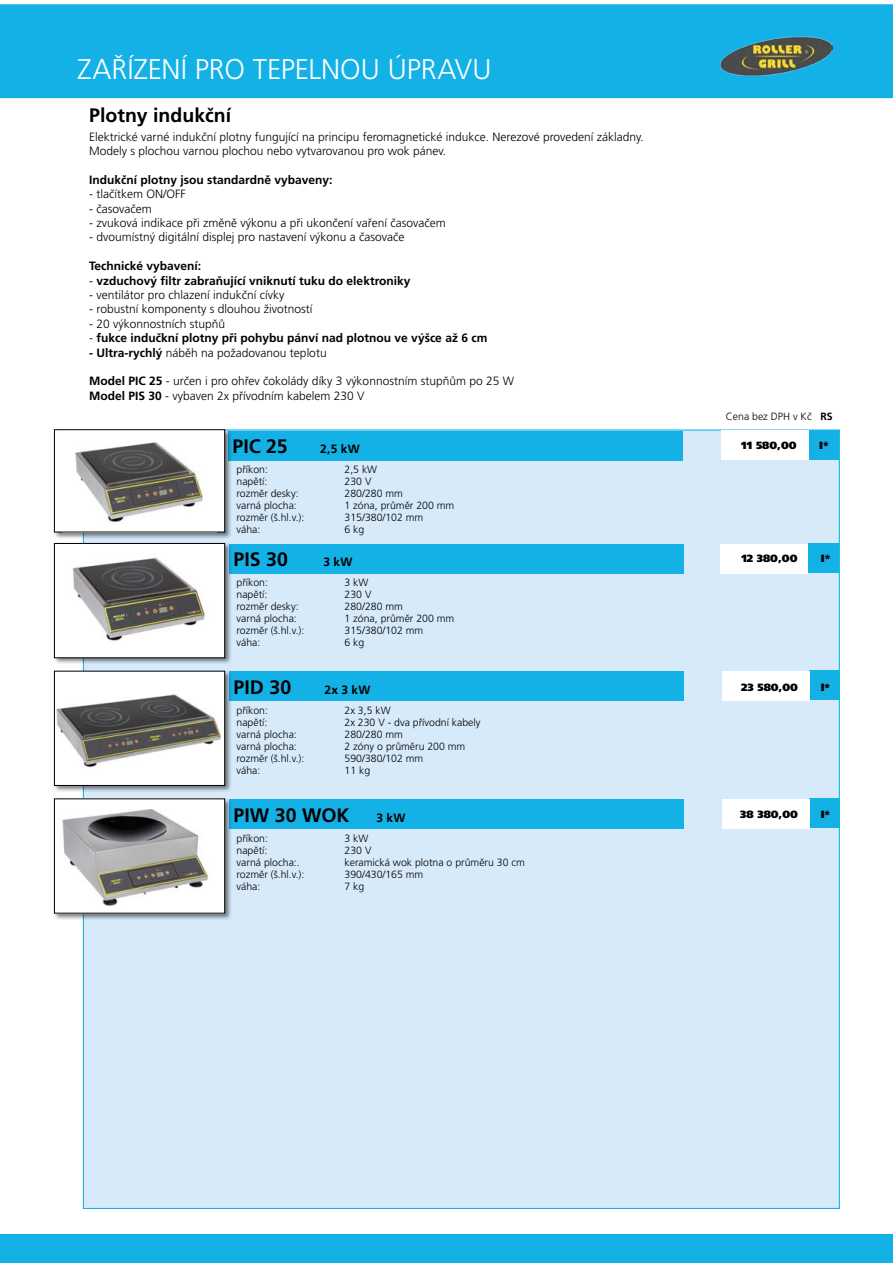
<style>
.page{position:relative;width:893px;height:1263px;background:#fff}
.page>*{position:absolute;margin:0;border:0;box-sizing:border-box;transform-origin:0 0}
.t1{font:300 28.5px "Frutiger CE";color:#fff}
.t2{font:700 19.5px "Frutiger CE";color:#000}
.t3{font:300 12px/14.4px "Frutiger CE";color:#000}
.t4{font:700 12px "Frutiger CE";color:#000}
.t5{font:300 10.5px "Frutiger CE";color:#000}
.t6{font:900 10.5px "Frutiger CE";color:#000}
.s1{font-weight:300}
.s2{font-weight:700}
</style>
<div class="page">
<div style="left:82px;top:429px;width:758px;height:780px;background:#d7eaf9"></div>
<div style="left:0;top:1235px;width:893px;height:28px;background:#14b1e7"></div>
<div style="left:0;top:4px;width:893px;height:94px;background:#14b1e7"></div>
<img style="left:721px;top:36px;width:112px;height:39px">
<div style="left:229px;top:544px;width:455px;height:29px;background:#14b1e7"></div>
<div style="left:228px;top:431px;width:455px;height:29px;background:#14b1e7"></div>
<div style="left:229px;top:672px;width:455px;height:29px;background:#14b1e7"></div>
<div style="left:229px;top:799px;width:455px;height:30px;background:#14b1e7"></div>
<div style="left:808px;top:430px;width:31px;height:30px;background:#14b1e7"></div>
<div style="left:809px;top:670px;width:31px;height:30px;background:#14b1e7"></div>
<div style="left:809px;top:798px;width:31px;height:30px;background:#14b1e7"></div>
<div style="left:721px;top:431px;width:87px;height:29px;background:#fff"></div>
<div style="left:722px;top:672px;width:87px;height:29px;background:#fff"></div>
<div style="left:722px;top:799px;width:87px;height:30px;background:#fff"></div>
<div style="left:53px;top:429px;width:179px;height:110px;background:#000;opacity:.5"></div>
<div style="left:54px;top:430px;width:171px;height:102px;background:#fff"></div>
<img style="left:75px;top:442px;width:128px;height:82px">
<div style="left:54px;top:429px;width:171px;height:103px;border:1px solid #000"></div>
<div style="left:53px;top:670px;width:179px;height:122px;background:#000;opacity:.5"></div>
<div style="left:54px;top:671px;width:171px;height:114px;background:#fff"></div>
<img style="left:56px;top:694px;width:165px;height:73px">
<div style="left:54px;top:671px;width:171px;height:115px;border:1px solid #000"></div>
<div style="left:53px;top:542px;width:179px;height:123px;background:#000;opacity:.5"></div>
<div style="left:54px;top:543px;width:171px;height:115px;background:#fff"></div>
<img style="left:72px;top:557px;width:133px;height:84px">
<div style="left:54px;top:543px;width:171px;height:115px;border:1px solid #000"></div>
<div style="left:53px;top:798px;width:179px;height:122px;background:#000;opacity:.5"></div>
<div style="left:54px;top:799px;width:171px;height:114px;background:#fff"></div>
<img style="left:62px;top:809px;width:147px;height:97px">
<div style="left:54px;top:799px;width:171px;height:114px;border:1px solid #000"></div>
<div style="left:808px;top:543px;width:30px;height:30px;background:#14b1e7"></div>
<div style="left:721px;top:544px;width:87px;height:29px;background:#fff"></div>
<h1 class="t1" style="left:78px;top:55px;width:415px">ZAŘÍZENÍ PRO TEPELNOU ÚPRAVU</h1>
<h2 class="t2" style="left:89px;top:105px;width:143px">Plotny indukční</h2>
<p class="t3" style="left:89px;top:129px;width:556px">Elektrické varné indukční plotny fungující na principu feromagnetické indukce. Nerezové provedení základny.<br>Modely s plochou varnou plochou nebo vytvarovanou pro wok pánev.</p>
<p class="t4" style="left:89px;top:173px;width:245px">Indukční plotny jsou standardně vybaveny:</p>
<p class="t3" style="left:89px;top:187px;width:98px">- tlačítkem ON/OFF</p>
<p class="t3" style="left:89px;top:201px;width:64px">- časovačem</p>
<p class="t3" style="left:89px;top:216px;width:358px">- zvuková indikace při změně výkonu a při ukončení vaření časovačem</p>
<p class="t3" style="left:89px;top:230px;width:317px">- dvoumístný digitální displej pro nastavení výkonu a časovače</p>
<p class="t4" style="left:89px;top:260px;width:114px">Technické vybavení:</p>
<p class="t4" style="left:89px;top:274px;width:323px"><span class="s1">-</span> vzduchový filtr zabraňující vniknutí tuku do elektroniky</p>
<p class="t3" style="left:89px;top:288px;width:197px">- ventilátor pro chlazení indukční cívky</p>
<p class="t3" style="left:89px;top:302px;width:225px">- robustní komponenty s dlouhou životností</p>
<p class="t3" style="left:89px;top:317px;width:138px">- 20 výkonnostních stupňů</p>
<p class="t4" style="left:89px;top:332px;width:400px"><span class="s1">-</span> fukce indučkní plotny při pohybu pánví nad plotnou ve výšce až 6 cm</p>
<p class="t3" style="left:89px;top:345px;width:239px"><span class="s2">- Ultra-rychlý</span> náběh na požadovanou teplotu</p>
<p class="t3" style="left:89px;top:374px;width:426px"><span class="s2">Model PIC 25</span> - určen i pro ohřev čokolády díky 3 výkonnostním stupňům po 25 W<br><span class="s2">Model PIS 30</span> - vybaven 2x přívodním kabelem 230 V</p>
<h2 class="t2" style="left:232px;top:436px;width:57px">PIC 25</h2>
<p class="t4" style="left:320px;top:443px;width:41px">2,5 kW</p>
<p class="t5" style="left:237px;top:464px;width:33px">příkon:</p>
<p class="t5" style="left:345px;top:464px;width:34px">2,5 kW</p>
<p class="t5" style="left:237px;top:476px;width:32px">napětí:</p>
<p class="t5" style="left:345px;top:476px;width:28px">230 V</p>
<p class="t5" style="left:237px;top:488px;width:64px">rozměr desky:</p>
<p class="t5" style="left:345px;top:488px;width:60px">280/280 mm</p>
<p class="t5" style="left:237px;top:500px;width:62px">varná plocha:</p>
<p class="t5" style="left:345px;top:500px;width:111px">1 zóna, průměr 200 mm</p>
<p class="t5" style="left:237px;top:512px;width:69px">rozměr (š.hl.v.):</p>
<p class="t5" style="left:345px;top:512px;width:80px">315/380/102 mm</p>
<p class="t5" style="left:237px;top:524px;width:25px">váha:</p>
<p class="t5" style="left:345px;top:524px;width:21px">6 kg</p>
<h2 class="t2" style="left:234px;top:549px;width:56px">PIS 30</h2>
<p class="t4" style="left:324px;top:556px;width:30px">3 kW</p>
<p class="t5" style="left:237px;top:577px;width:33px">příkon:</p>
<p class="t5" style="left:345px;top:577px;width:25px">3 kW</p>
<p class="t5" style="left:237px;top:589px;width:32px">napětí:</p>
<p class="t5" style="left:345px;top:589px;width:28px">230 V</p>
<p class="t5" style="left:237px;top:601px;width:64px">rozměr desky:</p>
<p class="t5" style="left:345px;top:601px;width:60px">280/280 mm</p>
<p class="t5" style="left:237px;top:613px;width:62px">varná plocha:</p>
<p class="t5" style="left:345px;top:613px;width:111px">1 zóna, průměr 200 mm</p>
<p class="t5" style="left:237px;top:625px;width:69px">rozměr (š.hl.v.):</p>
<p class="t5" style="left:345px;top:625px;width:80px">315/380/102 mm</p>
<p class="t5" style="left:237px;top:637px;width:25px">váha:</p>
<p class="t5" style="left:345px;top:637px;width:21px">6 kg</p>
<h2 class="t2" style="left:234px;top:677px;width:59px">PID 30</h2>
<p class="t4" style="left:325px;top:684px;width:47px">2x 3 kW</p>
<p class="t5" style="left:237px;top:705px;width:33px">příkon:</p>
<p class="t5" style="left:345px;top:705px;width:48px">2x 3,5 kW</p>
<p class="t5" style="left:237px;top:717px;width:32px">napětí:</p>
<p class="t5" style="left:345px;top:717px;width:137px">2x 230 V - dva přívodní kabely</p>
<p class="t5" style="left:237px;top:729px;width:62px">varná plocha:</p>
<p class="t5" style="left:345px;top:729px;width:60px">280/280 mm</p>
<p class="t5" style="left:237px;top:741px;width:62px">varná plocha:</p>
<p class="t5" style="left:345px;top:741px;width:122px">2 zóny o průměru 200 mm</p>
<p class="t5" style="left:237px;top:753px;width:69px">rozměr (š.hl.v.):</p>
<p class="t5" style="left:345px;top:753px;width:80px">590/380/102 mm</p>
<p class="t5" style="left:237px;top:765px;width:25px">váha:</p>
<p class="t5" style="left:345px;top:765px;width:27px">11 kg</p>
<h2 class="t2" style="left:234px;top:805px;width:117px">PIW 30 WOK</h2>
<p class="t4" style="left:377px;top:811px;width:30px">3 kW</p>
<p class="t5" style="left:237px;top:833px;width:33px">příkon:</p>
<p class="t5" style="left:345px;top:833px;width:25px">3 kW</p>
<p class="t5" style="left:237px;top:845px;width:32px">napětí:</p>
<p class="t5" style="left:345px;top:845px;width:28px">230 V</p>
<p class="t5" style="left:237px;top:857px;width:65px">varná plocha:.</p>
<p class="t5" style="left:345px;top:857px;width:182px">keramická wok plotna o průměru 30 cm</p>
<p class="t5" style="left:237px;top:869px;width:69px">rozměr (š.hl.v.):</p>
<p class="t5" style="left:345px;top:869px;width:80px">390/430/165 mm</p>
<p class="t5" style="left:237px;top:881px;width:25px">váha:</p>
<p class="t5" style="left:345px;top:881px;width:21px">7 kg</p>
<p class="t5" style="left:726px;top:411px;width:108px">Cena bez DPH v Kč <span class="s2">RS</span></p>
<p class="t6" style="left:741px;top:440px;width:57px">11 580,00</p>
<p class="t6" style="left:819px;top:440px;width:11px">I*</p>
<p class="t6" style="left:741px;top:552px;width:58px">12 380,00</p>
<p class="t6" style="left:821px;top:552px;width:11px">I*</p>
<p class="t6" style="left:741px;top:682px;width:58px">23 580,00</p>
<p class="t6" style="left:821px;top:682px;width:11px">I*</p>
<p class="t6" style="left:740px;top:808px;width:59px">38 380,00</p>
<p class="t6" style="left:821px;top:808px;width:11px">I*</p>
</div>
